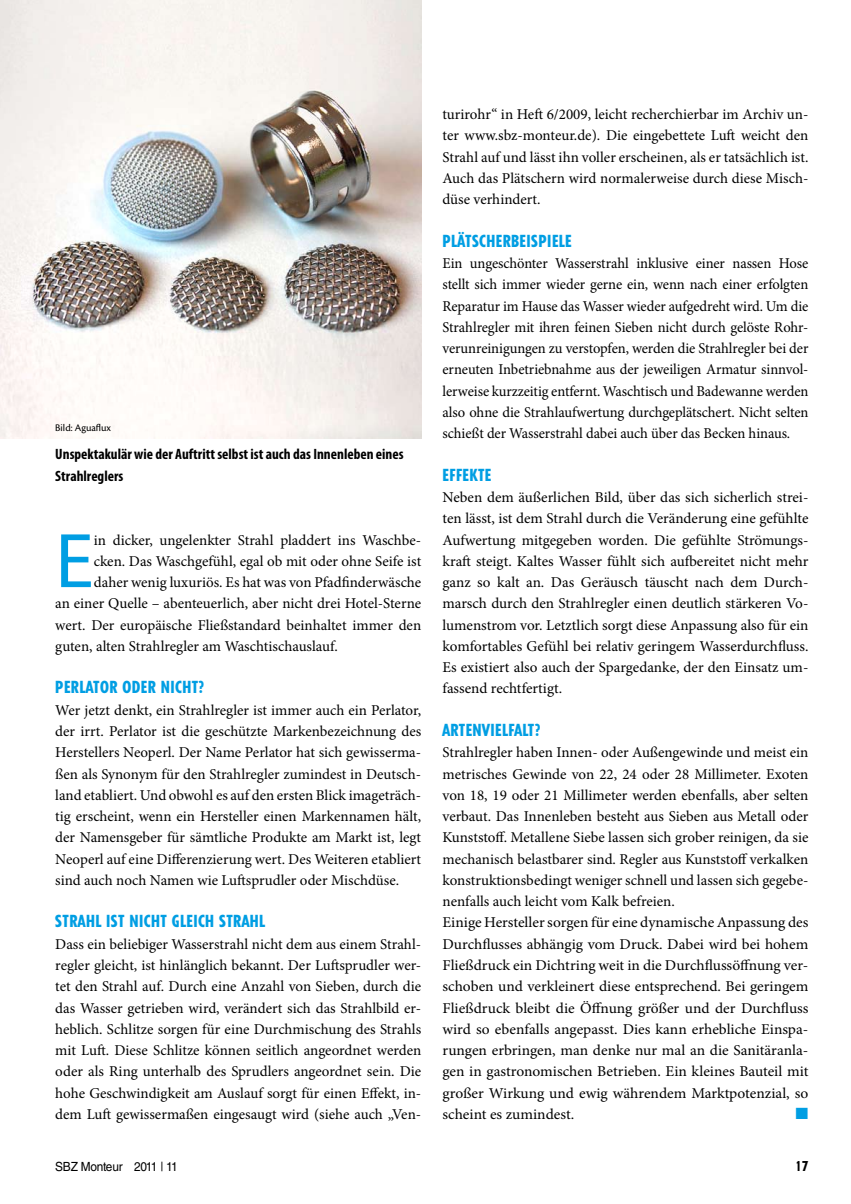
<style>
.page{position:relative;width:851px;height:1204px;background:#fff}
.page>*{position:absolute;margin:0;border:0;box-sizing:border-box;transform-origin:0 0}
.t1{font:78.15px "Myriad Pro";color:#009ee3}
.t2{font:800 condensed 16.5px "Tempo Std";letter-spacing:.03em;color:#009ee3}
.t3{font:15px/21.3px "Minion Pro";color:#000;text-align:justify}
.t4{font:700 condensed 15px/21.3px "Myriad Pro";color:#000}
.t5{font:15px "European Pi Std 3";color:#009ee3}
.t6{font:800 condensed 13.5px "Tempo Std";color:#000}
.t7{font:12.6px "Helvetica LT Std";letter-spacing:-.02em;color:#000;scale:.94 1}
.t8{font:10.5px "Cronos Pro";color:#000}
</style>
<div class="page">
<img style="left:0;top:0;width:421px;height:438px">
<p class="t8" style="left:55px;top:421px;width:57px">Bild: Aguaflux</p>
<p class="t4" style="left:55px;top:443px;width:350px">Unspektakulär wie der Auftritt selbst ist auch das Innenleben eines<br>Strahlreglers</p>
<h1 class="t1" style="left:55px;top:512px;width:40px">E</h1>
<p class="t3" style="left:94px;top:529px;width:329px">in dicker, ungelenkter Strahl pladdert ins Waschbe-</p>
<p class="t3" style="left:94px;top:550px;width:329px">cken. Das Waschgefühl, egal ob mit oder ohne Seife ist</p>
<p class="t3" style="left:94px;top:571px;width:329px">daher wenig luxuriös. Es hat was von Pfadfinderwäsche</p>
<p class="t3" style="left:55px;top:593px;width:367px">an einer Quelle – abenteuerlich, aber nicht drei Hotel-Sterne</p>
<p class="t3" style="left:55px;top:614px;width:367px">wert. Der europäische Fließstandard beinhaltet immer den</p>
<p class="t3" style="left:55px;top:635px;width:284px">guten, alten Strahlregler am Waschtischauslauf.</p>
<p class="t2" style="left:55px;top:677px;width:150px">PERLATOR ODER NICHT?</p>
<p class="t3" style="left:55px;top:699px;width:367px">Wer jetzt denkt, ein Strahlregler ist immer auch ein Perlator, der irrt. Perlator ist die geschützte Markenbezeichnung des Herstellers Neoperl. Der Name Perlator hat sich gewisserma&shy;ßen als Synonym für den Strahlregler zumindest in Deutsch&shy;land etabliert. Und obwohl es auf den ersten Blick imageträch&shy;tig erscheint, wenn ein Hersteller einen Markennamen hält, der Namensgeber für sämtliche Produkte am Markt ist, legt Neoperl auf eine Differenzierung wert. Des Weiteren etabliert sind auch noch Namen wie Luftsprudler oder Mischdüse.</p>
<p class="t2" style="left:55px;top:911px;width:211px">STRAHL IST NICHT GLEICH STRAHL</p>
<p class="t3" style="left:55px;top:933px;width:367px">Dass ein beliebiger Wasserstrahl nicht dem aus einem Strahl&shy;regler gleicht, ist hinlänglich bekannt. Der Luftsprudler wer&shy;tet den Strahl auf. Durch eine Anzahl von Sieben, durch die das Wasser getrieben wird, verändert sich das Strahlbild er&shy;heblich. Schlitze sorgen für eine Durchmischung des Strahls mit Luft. Diese Schlitze können seitlich angeordnet werden oder als Ring unterhalb des Sprudlers angeordnet sein. Die hohe Geschwindigkeit am Auslauf sorgt für einen Effekt, in&shy;dem Luft gewissermaßen eingesaugt wird (siehe auch „Ven-</p>
<p class="t3" style="left:442px;top:104px;width:367px">turirohr“ in Heft 6/2009, leicht recherchierbar im Archiv un&shy;ter www.sbz-monteur.de). Die eingebettete Luft weicht den Strahl auf und lässt ihn voller erscheinen, als er tatsächlich ist.<br>Auch das Plätschern wird normalerweise durch diese Misch&shy;düse verhindert.</p>
<p class="t2" style="left:442px;top:230px;width:131px">PLÄTSCHERBEISPIELE</p>
<p class="t3" style="left:442px;top:253px;width:367px">Ein ungeschönter Wasserstrahl inklusive einer nassen Hose stellt sich immer wieder gerne ein, wenn nach einer erfolgten Reparatur im Hause das Wasser wieder aufgedreht wird. Um die Strahlregler mit ihren feinen Sieben nicht durch gelöste Rohr&shy;verunreinigungen zu verstopfen, werden die Strahlregler bei der erneuten Inbetriebnahme aus der jeweiligen Armatur sinnvol&shy;lerweise kurzzeitig entfernt. Waschtisch und Badewanne werden also ohne die Strahlaufwertung durchgeplätschert. Nicht selten schießt der Wasserstrahl dabei auch über das Becken hinaus.</p>
<p class="t2" style="left:442px;top:464px;width:50px">EFFEKTE</p>
<p class="t3" style="left:442px;top:486px;width:367px">Neben dem äußerlichen Bild, über das sich sicherlich strei&shy;ten lässt, ist dem Strahl durch die Veränderung eine gefühlte Aufwertung mitgegeben worden. Die gefühlte Strömungs&shy;kraft steigt. Kaltes Wasser fühlt sich aufbereitet nicht mehr ganz so kalt an. Das Geräusch täuscht nach dem Durch&shy;marsch durch den Strahlregler einen deutlich stärkeren Vo&shy;lumenstrom vor. Letztlich sorgt diese Anpassung also für ein komfortables Gefühl bei relativ geringem Wasserdurchfluss.<br>Es existiert also auch der Spargedanke, der den Einsatz um&shy;fassend rechtfertigt.</p>
<p class="t2" style="left:442px;top:719px;width:99px">ARTENVIELFALT?</p>
<p class="t3" style="left:442px;top:741px;width:367px;text-align:left">Strahlregler haben Innen- oder Außengewinde und meist ein metrisches Gewinde von 22, 24 oder 28 Millimeter. Exoten von 18, 19 oder 21 Millimeter werden ebenfalls, aber selten verbaut. Das Innenleben besteht aus Sieben aus Metall oder Kunststoff. Metallene Siebe lassen sich grober reinigen, da sie mechanisch belastbarer sind. Regler aus Kunststoff verkalken konstruktionsbedingt weniger schnell und lassen sich gegebe&shy;nenfalls auch leicht vom Kalk befreien.<br>Einige Hersteller sorgen für eine dynamische Anpassung des Durchflusses abhängig vom Druck. Dabei wird bei hohem Fließdruck ein Dichtring weit in die Durchflussöffnung ver&shy;schoben und verkleinert diese entsprechend. Bei geringem Fließdruck bleibt die Öffnung größer und der Durchfluss wird so ebenfalls angepasst. Dies kann erhebliche Einspa&shy;rungen erbringen, man denke nur mal an die Sanitäranla&shy;gen in gastronomischen Betrieben. Ein kleines Bauteil mit großer Wirkung und ewig währendem Marktpotenzial, so scheint es zumindest.</p>
<p class="t5" style="left:795px;top:1103px;width:14px">■</p>
<p class="t7" style="left:55px;top:1158px;width:132px">SBZ Monteur 2011 | 11</p>
<p class="t6" style="left:795px;top:1157px;width:14px">17</p>
</div>
